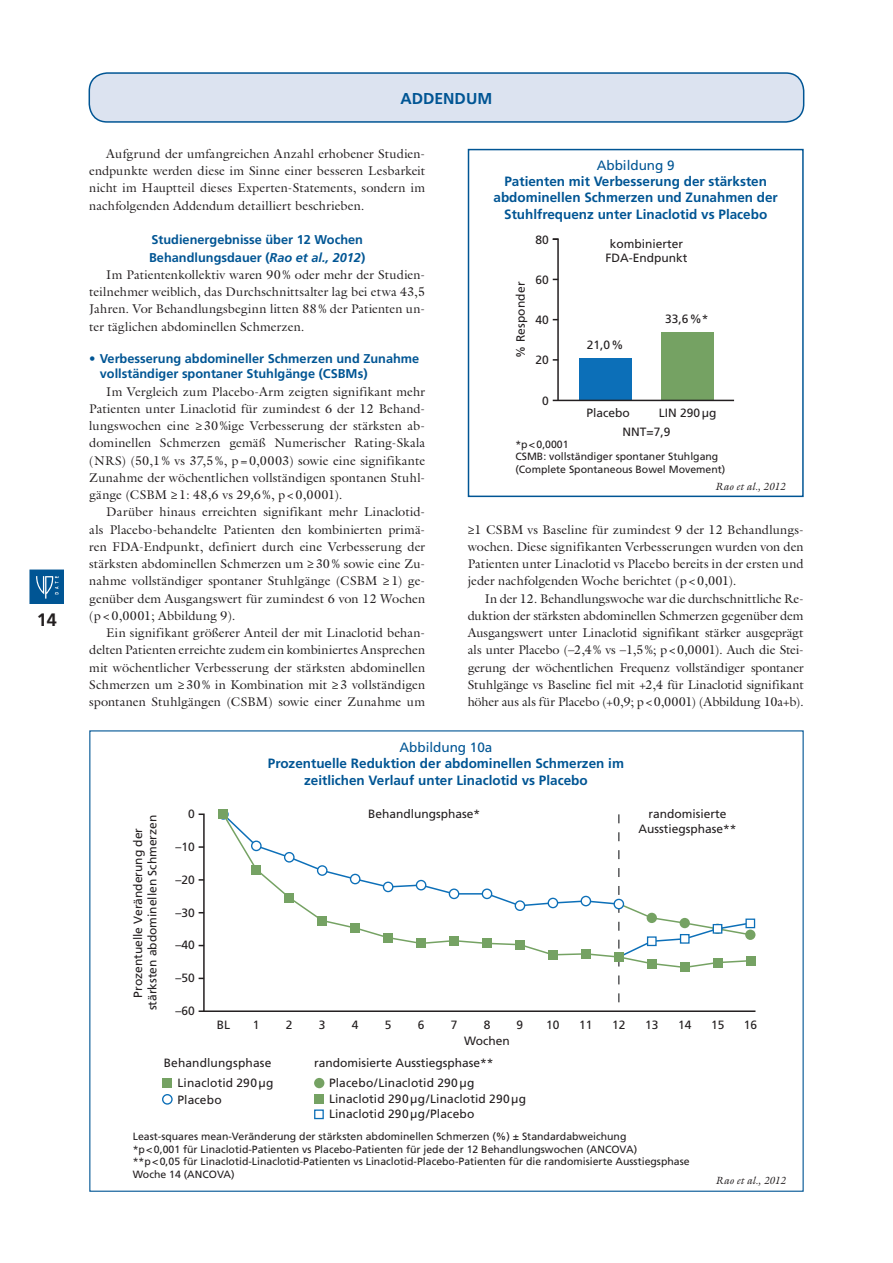
<style>
.page{position:relative;width:893px;height:1263px;background:#fff}
.page>*{position:absolute;margin:0;border:0;box-sizing:border-box;transform-origin:0 0}
.t1{font:700 18px "Frutiger";color:#231f20}
.HL_FT{font:700 15.75px "Frutiger";color:#005594}
.HLText{font:700 13.5px/16.2px "Frutiger LT Std";color:#005594;text-align:center}
.HLText-2{font:700 13.5px/16.2px "Frutiger";color:#005594;text-align:center}
.HLText-3{font:13.5px "Frutiger";color:#005594}
.HLText-4{font:13.5px "Frutiger LT Std";color:#005594}
.Copy_mit_Einzug{font:12.75px/17.2px "Galliard Std";letter-spacing:.005em;color:#231f20;text-align:justify}
.HLText-5{font:700 12.75px/17.2px "Frutiger LT Std";color:#005594}
.t2{font:12px/14.4px "Frutiger";color:#231f20;text-align:center}
.t3{font:10.5px/12.6px "Frutiger";color:#231f20}
.t4{font:italic 10.5px "Galliard Std";color:#231f20}
.s1{font-style:italic}
</style>
<div class="page">
<div style="left:30px;top:570px;width:34px;height:34px;background:#005594"></div>
<svg style="left:36px;top:576px;width:22px;height:23px"></svg>
<div style="left:468px;top:149px;width:336px;height:348px;border:2px solid #005594"></div>
<div style="left:579px;top:358px;width:52px;height:42px;background:#0c6fb8"></div>
<div style="left:661px;top:332px;width:53px;height:68px;background:#75a263"></div>
<hr style="left:553px;top:400px;width:181px;height:1px;background:#231f20">
<svg style="left:552px;top:238px;width:8px;height:164px"></svg>
<div style="left:745px;top:929px;width:10px;height:11px;background:#75a263;border-radius:50%"></div>
<div style="left:745px;top:918px;width:10px;height:10px;background:#fff;border:1px solid #0c6fb8"></div>
<hr style="left:203px;top:1010px;width:552px;height:2px;background:#231f20">
<svg style="left:198px;top:813px;width:7px;height:199px"></svg>
<svg style="left:221px;top:812px;width:531px;height:157px"></svg>
<div style="left:218px;top:809px;width:10px;height:10px;background:#75a263"></div>
<div style="left:251px;top:865px;width:10px;height:9px;background:#75a263"></div>
<div style="left:284px;top:893px;width:10px;height:9px;background:#75a263"></div>
<div style="left:317px;top:916px;width:10px;height:9px;background:#75a263"></div>
<div style="left:350px;top:923px;width:10px;height:10px;background:#75a263"></div>
<div style="left:383px;top:933px;width:10px;height:9px;background:#75a263"></div>
<div style="left:416px;top:938px;width:10px;height:10px;background:#75a263"></div>
<div style="left:449px;top:936px;width:10px;height:9px;background:#75a263"></div>
<div style="left:482px;top:938px;width:10px;height:10px;background:#75a263"></div>
<div style="left:515px;top:940px;width:10px;height:9px;background:#75a263"></div>
<div style="left:548px;top:950px;width:10px;height:10px;background:#75a263"></div>
<div style="left:581px;top:949px;width:10px;height:10px;background:#75a263"></div>
<div style="left:614px;top:952px;width:10px;height:10px;background:#75a263"></div>
<div style="left:647px;top:959px;width:10px;height:9px;background:#75a263"></div>
<div style="left:680px;top:962px;width:10px;height:10px;background:#75a263"></div>
<div style="left:713px;top:958px;width:9px;height:9px;background:#75a263"></div>
<div style="left:746px;top:956px;width:9px;height:9px;background:#75a263"></div>
<div style="left:162px;top:1078px;width:10px;height:9px;background:#75a263"></div>
<div style="left:162px;top:1094px;width:11px;height:11px;border:1px solid #0c6fb8;border-radius:50%"></div>
<div style="left:314px;top:1078px;width:10px;height:10px;background:#75a263;border-radius:50%"></div>
<div style="left:314px;top:1094px;width:10px;height:10px;background:#75a263"></div>
<div style="left:314px;top:1109px;width:10px;height:10px;background:#fff;border:1px solid #0c6fb8"></div>
<div style="left:89px;top:73px;width:715px;height:49px;background:#dce3f0;border-radius:18px"></div>
<div style="left:89px;top:72px;width:715px;height:51px;border:2px solid #005594;border-radius:18px"></div>
<h1 class="t1" style="left:37px;top:609px;width:22px">14</h1>
<p class="HL_FT" style="left:400px;top:89px;width:93px">ADDENDUM</p>
<p class="Copy_mit_Einzug" style="left:89px;top:145px;width:337px;text-align:left;text-indent:17px">Aufgrund der umfangreichen Anzahl erhobener Studien&shy;endpunkte werden diese im Sinne einer besseren Lesbarkeit nicht im Hauptteil dieses Experten-Statements, sondern im nachfolgenden Addendum detailliert beschrieben.</p>
<p class="HLText-5" style="left:149px;top:231px;width:218px">Studienergebnisse über 12 Wochen<br>Behandlungsdauer (<span class="s1">Rao et al., 2012</span>)</p>
<p class="Copy_mit_Einzug" style="left:89px;top:266px;width:337px;text-indent:17px">Im Patientenkollektiv waren 90% oder mehr der Studien&shy;teilnehmer weiblich, das Durchschnittsalter lag bei etwa 43,5<br>Jahren. Vor Behandlungsbeginn litten 88% der Patienten un&shy;ter täglichen abdominellen Schmerzen.</p>
<p class="HLText-5" style="left:100px;top:351px;width:321px;line-height:15.3px;text-indent:-11px">• Verbesserung abdomineller Schmerzen und Zunahme vollständiger spontaner Stuhlgänge (CSBMs)</p>
<p class="Copy_mit_Einzug" style="left:89px;top:382px;width:337px;text-indent:17px">Im Vergleich zum Placebo-Arm zeigten signifikant mehr Patienten unter Linaclotid für zumindest 6 der 12 Behand&shy;lungswochen eine ≥30%ige Verbesserung der stärksten ab&shy;dominellen Schmerzen gemäß Numerischer Rating-Skala (NRS) (50,1% vs 37,5%, p=0,0003) sowie eine signifikante Zunahme der wöchentlichen vollständigen spontanen Stuhl&shy;gänge (CSBM ≥1: 48,6 vs 29,6%, p&lt;0,0001).</p>
<p class="Copy_mit_Einzug" style="left:89px;top:503px;width:337px;text-indent:17px">Darüber hinaus erreichten signifikant mehr Linaclotid&shy;als Placebo-behandelte Patienten den kombinierten primä&shy;ren FDA-Endpunkt, definiert durch eine Verbesserung der stärksten abdominellen Schmerzen um ≥30% sowie eine Zu&shy;nahme vollständiger spontaner Stuhlgänge (CSBM ≥1) ge&shy;genüber dem Ausgangswert für zumindest 6 von 12 Wochen (p&lt;0,0001; Abbildung 9).</p>
<p class="Copy_mit_Einzug" style="left:89px;top:624px;width:337px;text-indent:17px">Ein signifikant größerer Anteil der mit Linaclotid behan&shy;delten Patienten erreichte zudem ein kombiniertes Ansprechen mit wöchentlicher Verbesserung der stärksten abdominellen Schmerzen um ≥30% in Kombination mit ≥3 vollständigen spontanen Stuhlgängen (CSBM) sowie einer Zunahme um</p>
<p class="HLText-4" style="left:597px;top:157px;width:80px">Abbildung 9</p>
<p class="HLText" style="left:494px;top:173px;width:286px">Patienten mit Verbesserung der stärksten abdominellen Schmerzen und Zunahmen der<br>Stuhlfrequenz unter Linaclotid vs Placebo</p>
<p class="t2" style="left:536px;top:232px;width:15px">80</p>
<p class="t2" style="left:513px;top:358px;width:78px;rotate:-90deg">% Responder</p>
<p class="t2" style="left:536px;top:273px;width:15px">60</p>
<p class="t2" style="left:536px;top:313px;width:15px">40</p>
<p class="t2" style="left:536px;top:353px;width:15px">20</p>
<p class="t2" style="left:542px;top:393px;width:8px">0</p>
<p class="t2" style="left:605px;top:236px;width:83px">kombinierter<br>FDA-Endpunkt</p>
<p class="t2" style="left:587px;top:338px;width:38px">21,0%</p>
<p class="t2" style="left:665px;top:312px;width:45px">33,6%*</p>
<p class="t2" style="left:586px;top:405px;width:45px">Placebo</p>
<p class="t2" style="left:659px;top:405px;width:59px">LIN 290µg</p>
<p class="t2" style="left:622px;top:425px;width:49px">NNT=7,9</p>
<p class="t3" style="left:515px;top:438px;width:55px">*p&lt;0,0001</p>
<p class="t3" style="left:515px;top:450px;width:212px">CSMB: vollständiger spontaner Stuhlgang (Complete Spontaneous Bowel Movement)</p>
<p class="t4" style="left:715px;top:480px;width:71px">Rao et al., 2012</p>
<p class="Copy_mit_Einzug" style="left:468px;top:520px;width:337px">≥1 CSBM vs Baseline für zumindest 9 der 12 Behandlungs&shy;wochen. Diese signifikanten Verbesserungen wurden von den Patienten unter Linaclotid vs Placebo bereits in der ersten und jeder nachfolgenden Woche berichtet (p&lt;0,001).</p>
<p class="Copy_mit_Einzug" style="left:468px;top:589px;width:337px;text-indent:17px">In der 12. Behandlungswoche war die durchschnittliche Re&shy;duktion der stärksten abdominellen Schmerzen gegenüber dem Ausgangswert unter Linaclotid signifikant stärker ausgeprägt als unter Placebo (–2,4% vs –1,5%; p&lt;0,0001). Auch die Stei&shy;gerung der wöchentlichen Frequenz vollständiger spontaner Stuhlgänge vs Baseline fiel mit +2,4 für Linaclotid signifikant höher aus als für Placebo (+0,9; p&lt;0,0001) (Abbildung 10a+b).</p>
<p class="t2" style="left:131px;top:1010px;width:197px;rotate:-90deg">Prozentuelle Veränderung der stärksten abdominellen Schmerzen</p>
<p class="t2" style="left:188px;top:807px;width:8px">0</p>
<p class="t2" style="left:175px;top:840px;width:21px">–10</p>
<p class="t2" style="left:175px;top:872px;width:21px">–20</p>
<p class="t2" style="left:175px;top:905px;width:21px">–30</p>
<p class="t2" style="left:175px;top:938px;width:21px">–40</p>
<p class="t2" style="left:175px;top:971px;width:21px">–50</p>
<p class="t2" style="left:175px;top:1004px;width:21px">–60</p>
<p class="HLText-3" style="left:399px;top:739px;width:95px">Abbildung 10a</p>
<p class="HLText-2" style="left:268px;top:756px;width:358px">Prozentuelle Reduktion der abdominellen Schmerzen im zeitlichen Verlauf unter Linaclotid vs Placebo</p>
<p class="t2" style="left:368px;top:807px;width:114px">Behandlungsphase*</p>
<p class="t2" style="left:638px;top:807px;width:100px">randomisierte<br>Ausstiegsphase**</p>
<p class="t2" style="left:217px;top:1018px;width:15px">BL</p>
<p class="t2" style="left:253px;top:1018px;width:8px">1</p>
<p class="t2" style="left:286px;top:1018px;width:8px">2</p>
<p class="t2" style="left:319px;top:1018px;width:8px">3</p>
<p class="t2" style="left:352px;top:1018px;width:8px">4</p>
<p class="t2" style="left:385px;top:1018px;width:8px">5</p>
<p class="t2" style="left:418px;top:1018px;width:8px">6</p>
<p class="t2" style="left:451px;top:1018px;width:8px">7</p>
<p class="t2" style="left:484px;top:1018px;width:8px">8</p>
<p class="t2" style="left:517px;top:1018px;width:8px">9</p>
<p class="t2" style="left:546px;top:1018px;width:15px">10</p>
<p class="t2" style="left:579px;top:1018px;width:15px">11</p>
<p class="t2" style="left:612px;top:1018px;width:15px">12</p>
<p class="t2" style="left:645px;top:1018px;width:15px">13</p>
<p class="t2" style="left:678px;top:1018px;width:15px">14</p>
<p class="t2" style="left:711px;top:1018px;width:15px">15</p>
<p class="t2" style="left:744px;top:1018px;width:15px">16</p>
<p class="t2" style="left:464px;top:1034px;width:47px">Wochen</p>
<p class="t2" style="left:164px;top:1055px;width:109px">Behandlungsphase</p>
<p class="t2" style="left:314px;top:1055px;width:181px">randomisierte Ausstiegsphase**</p>
<p class="t2" style="left:329px;top:1092px;width:199px">Linaclotid 290µg/Linaclotid 290µg</p>
<p class="t2" style="left:329px;top:1107px;width:147px">Linaclotid 290µg/Placebo</p>
<p class="t3" style="left:133px;top:1130px;width:495px">Least-squares mean-Veränderung der stärksten abdominellen Schmerzen (%) ± Standardabweichung</p>
<p class="t3" style="left:133px;top:1143px;width:506px">*p&lt;0,001 für Linaclotid-Patienten vs Placebo-Patienten für jede der 12 Behandlungswochen (ANCOVA)</p>
<p class="t3" style="left:133px;top:1155px;width:558px">**p&lt;0,05 für Linaclotid-Linaclotid-Patienten vs Linaclotid-Placebo-Patienten für die randomisierte Ausstiegsphase<br>Woche 14 (ANCOVA)</p>
<p class="t2" style="left:177px;top:1076px;width:97px">Linaclotid 290µg</p>
<p class="t2" style="left:177px;top:1093px;width:46px">Placebo</p>
<p class="t2" style="left:329px;top:1076px;width:147px">Placebo/Linaclotid 290µg</p>
<p class="t4" style="left:716px;top:1173px;width:71px">Rao et al., 2012</p>
</div>
